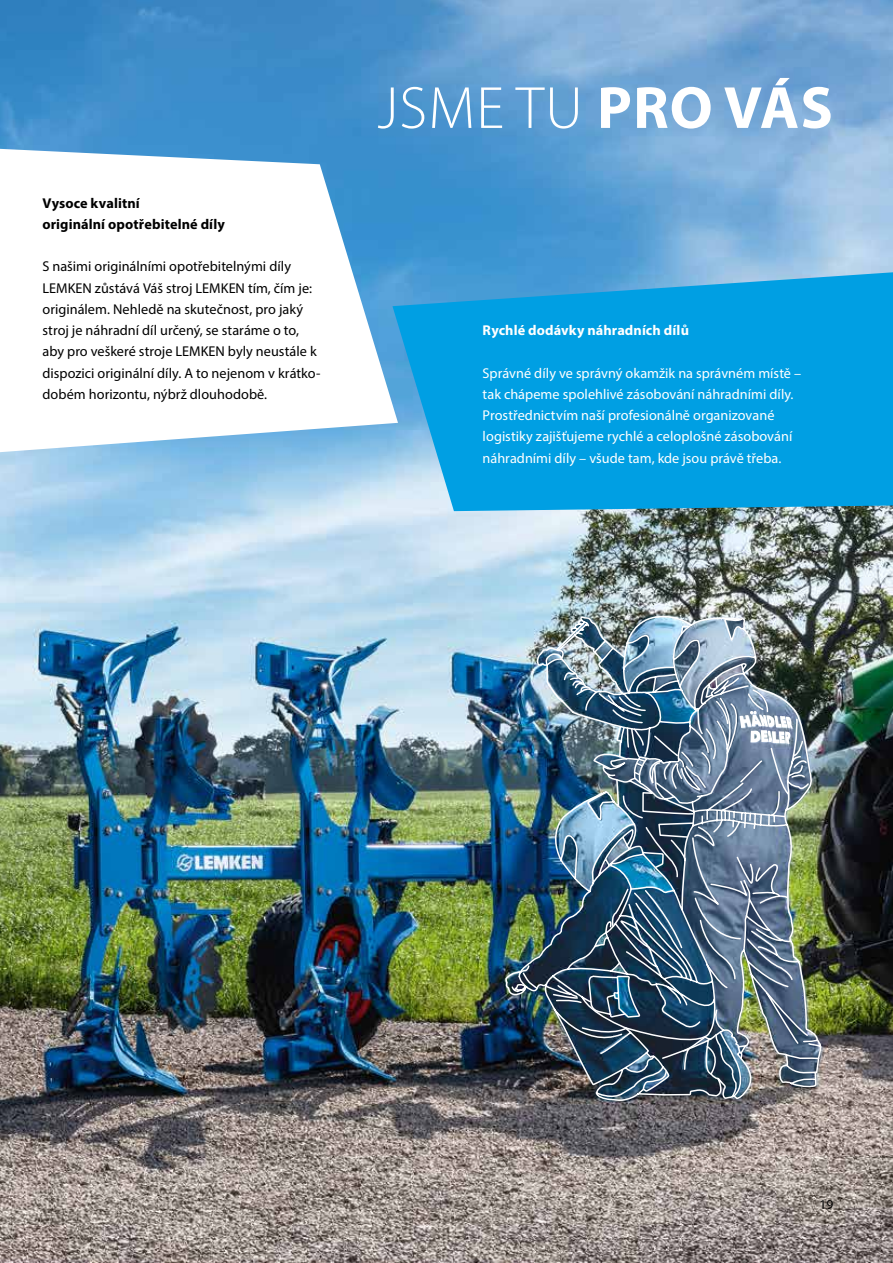
<style>
.page{position:relative;width:893px;height:1263px;background:#fff}
.page>*{position:absolute;margin:0;border:0;box-sizing:border-box;transform-origin:0 0}
.t1{font:300 60px "Myriad Pro";letter-spacing:.02em;color:#fff}
.t2{font:14.25px/21.3px "Myriad Pro";color:#000}
.t3{font:14.25px/21.3px "Myriad Pro";color:#fff}
.t4{font:700 14.25px/21.3px "Myriad Pro";letter-spacing:.005em;color:#000}
.t5{font:700 14.25px "Myriad Pro";letter-spacing:.01em;color:#fff}
.t6{font:13.5px "Myriad Pro";color:#000}
.s1{font-weight:700}
</style>
<div class="page">
<img style="left:0;top:0;width:893px;height:1263px">
<img style="left:518px;top:615px;width:304px;height:648px">
<img style="left:505px;top:616px;width:237px;height:483px">
<svg style="left:392px;top:272px;width:501px;height:239px;background:#0fa1e1"></svg>
<svg style="left:0;top:149px;width:398px;height:303px"></svg>
<p class="t4" style="left:43px;top:192px;width:184px">Vysoce kvalitní<br>originální opotřebitelné díly</p>
<p class="t2" style="left:43px;top:256px;width:279px">S našimi originálními opotřebitelnými díly LEMKEN zůstává Váš stroj LEMKEN tím, čím je: originálem. Nehledě na skutečnost, pro jaký stroj je náhradní díl určený, se staráme o to, aby pro veškeré stroje LEMKEN byly neustále k dispozici originální díly. A to nejenom v krátko&shy;dobém horizontu, nýbrž dlouhodobě.</p>
<h1 class="t1" style="left:377px;top:72px;width:457px">JSME TU <span class="s1">PRO VÁS</span></h1>
<p class="t5" style="left:483px;top:321px;width:208px">Rychlé dodávky náhradních dílů</p>
<p class="t3" style="left:483px;top:362px;width:320px">Správné díly ve správný okamžik na správném místě – tak chápeme spolehlivé zásobování náhradními díly.<br>Prostřednictvím naší profesionálně organizované logistiky zajišťujeme rychlé a celoplošné zásobování náhradními díly – všude tam, kde jsou právě třeba.</p>
<p class="t6" style="left:820px;top:1196px;width:15px">19</p>
</div>
